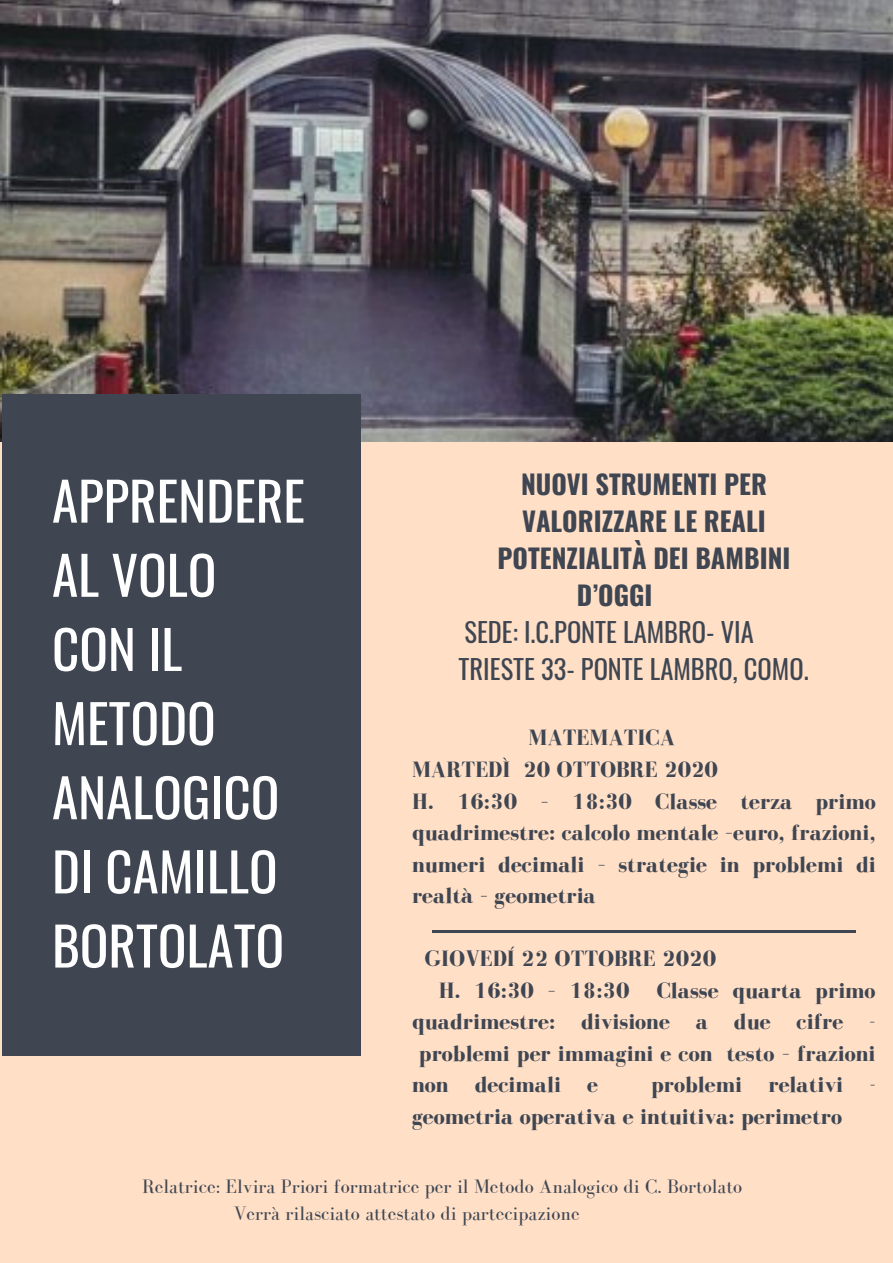
<style>
.page{position:relative;width:893px;height:1263px;background:#ffdfc6}
.page>*{position:absolute;margin:0;border:0;box-sizing:border-box;transform-origin:0 0}
.t1{font:53.03px/74.2px "Oswald";color:#fff}
.t2{font:26.55px/36.9px "Oswald";color:#3f4652}
.t3{font:700 26.47px "Oswald";color:#3f4652}
.t4{font:700 22.8px/31.5px "Bodoni FLF";color:#3f4652}
.t5{font:20.02px/27.7px "Bodoni FLF";color:#3f4652}
</style>
<div class="page">
<img style="left:0;top:0;width:893px;height:441px">
<div style="left:2px;top:394px;width:359px;height:661px;background:#3f4652"></div>
<hr style="left:432px;top:931px;width:423px;height:1px;background:#3f4652">
<h1 class="t1" style="left:52px;top:462px;width:254px">APPRENDERE<br>AL VOLO<br>CON IL<br>METODO<br>ANALOGICO<br>DI CAMILLO<br>BORTOLATO</h1>
<p class="t3" style="left:521px;top:463px;width:247px">NUOVI STRUMENTI PER</p>
<p class="t3" style="left:522px;top:500px;width:245px">VALORIZZARE LE REALI</p>
<p class="t3" style="left:497px;top:537px;width:294px">POTENZIALITÀ DEI BAMBINI</p>
<p class="t3" style="left:577px;top:574px;width:77px">D’OGGI</p>
<p class="t2" style="left:458px;top:612px;width:351px">SEDE: I.C.PONTE LAMBRO- VIA<br>TRIESTE 33- PONTE LAMBRO, COMO.</p>
<p class="t4" style="left:412px;top:722px;width:465px;text-indent:116px">MATEMATICA<br>MARTEDÌ 20 OTTOBRE 2020<br>H. 16:30 – 18:30 Classe terza primo quadrimestre: calcolo mentale –euro, frazioni, numeri decimali – strategie in problemi di realtà – geometria</p>
<p class="t4" style="left:425px;top:942px;width:293px">GIOVEDÍ 22 OTTOBRE 2020</p>
<p class="t4" style="left:439px;top:974px;width:438px">H. 16:30 – 18:30 Classe quarta primo</p>
<p class="t4" style="left:412px;top:1005px;width:465px">quadrimestre: divisione a due cifre -</p>
<p class="t4" style="left:419px;top:1037px;width:458px">problemi per immagini e con testo – frazioni</p>
<p class="t4" style="left:412px;top:1069px;width:188px">non decimali e</p>
<p class="t4" style="left:412px;top:1069px;width:465px;text-indent:239px">problemi relativi - geometria operativa e intuitiva: perimetro</p>
<p class="t5" style="left:234px;top:1172px;width:510px;text-indent:-92px">Relatrice: Elvira Priori formatrice per il Metodo Analogico di C. Bortolato<br>Verrà rilasciato attestato di partecipazione</p>
</div>
